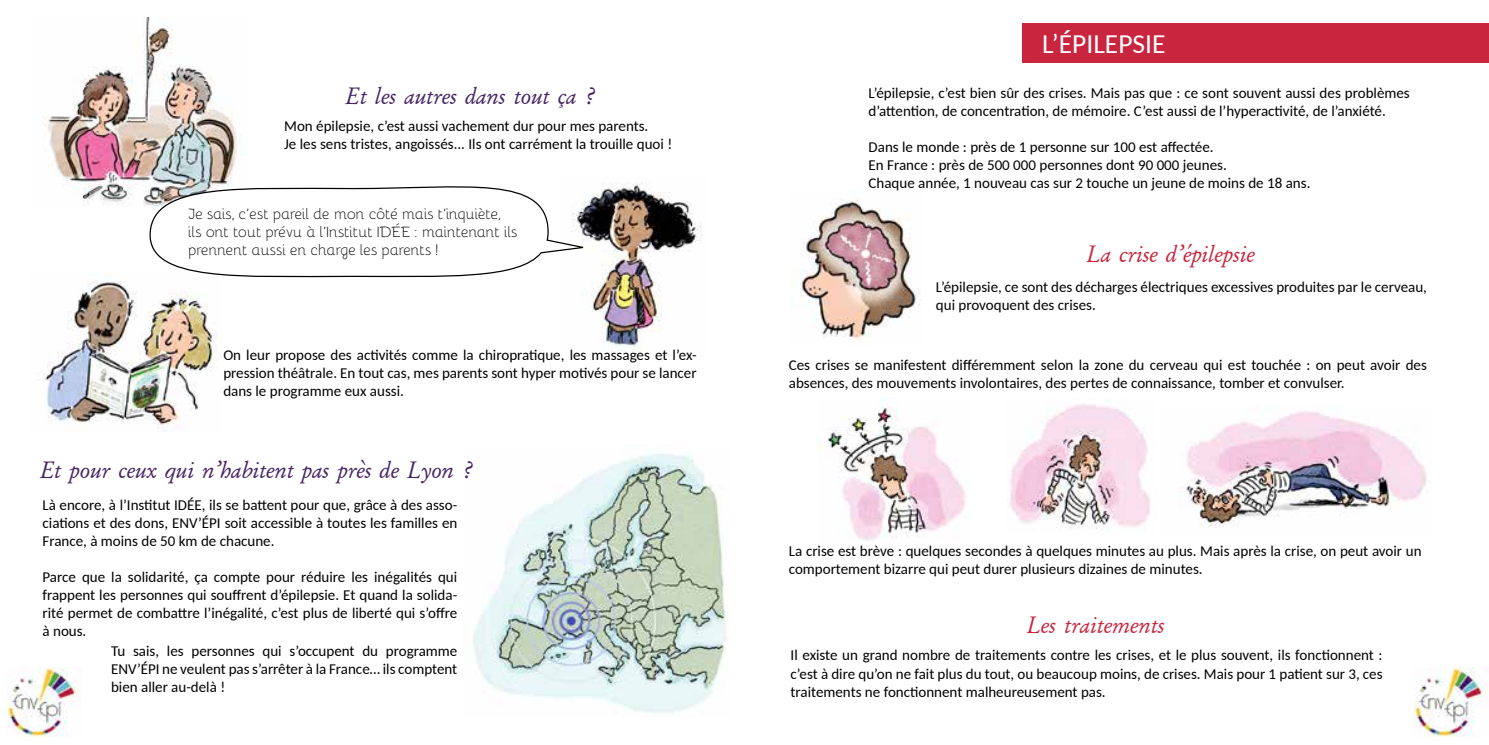
<style>
.page{position:relative;width:1489px;height:745px;background:#fff}
.page>*{position:absolute;margin:0;border:0;box-sizing:border-box;transform-origin:0 0}
.t1{font:27.5px "Carlito";color:#fff}
.t2{font:25px "Alexander";color:#462564}
.t3{font:25px "Alexander";color:#c9253e}
.t4{font:15px/18px "Carlito";color:#000}
.t5{font:300 15px/18px "Bellota";letter-spacing:-.01em;color:#000}
</style>
<div class="page">
<img style="left:44px;top:18px;width:194px;height:188px">
<img style="left:582px;top:182px;width:120px;height:170px">
<img style="left:473px;top:454px;width:254px;height:259px">
<img style="left:800px;top:199px;width:121px;height:142px">
<img style="left:818px;top:397px;width:148px;height:143px">
<img style="left:1010px;top:404px;width:140px;height:126px">
<img style="left:1180px;top:411px;width:247px;height:116px">
<img style="left:42px;top:273px;width:176px;height:158px">
<div style="left:1022px;top:23px;width:466px;height:40px;background:#c9253e"></div>
<svg style="left:146px;top:173px;width:444px;height:111px"></svg>
<img style="left:1414px;top:667px;width:71px;height:69px">
<svg style="left:18px;top:736px;width:30px;height:1px"></svg>
<img style="left:7px;top:667px;width:71px;height:69px">
<h2 class="t2" style="left:345px;top:80px;width:249px">Et les autres dans tout ça ?</h2>
<p class="t4" style="left:284px;top:116px;width:389px">Mon épilepsie, c’est aussi vachement dur pour mes parents.<br>Je les sens tristes, angoissés... Ils ont carrément la trouille quoi !</p>
<p class="t5" style="left:188px;top:204px;width:331px">Je sais, c’est pareil de mon côté mais t’inquiète, ils ont tout prévu à l’Institut IDÉE : maintenant ils prennent aussi en charge les parents !</p>
<p class="t4" style="left:223px;top:344px;width:475px;text-align:justify">On leur propose des activités comme la chiropratique, les massages et l’ex&shy;pression théâtrale. En tout cas, mes parents sont hyper motivés pour se lancer dans le programme eux aussi.</p>
<h2 class="t2" style="left:40px;top:455px;width:432px">Et pour ceux qui n’habitent pas près de Lyon ?</h2>
<p class="t4" style="left:43px;top:494px;width:416px;text-align:justify">Là encore, à l’Institut IDÉE, ils se battent pour que, grâce à des asso&shy;ciations et des dons, ENV’ÉPI soit accessible à toutes les familles en France, à moins de 50 km de chacune.</p>
<p class="t4" style="left:43px;top:566px;width:416px;text-align:justify">Parce que la solidarité, ça compte pour réduire les inégalités qui frappent les personnes qui souffrent d’épilepsie. Et quand la solida&shy;rité permet de combattre l’inégalité, c’est plus de liberté qui s’offre à nous.</p>
<p class="t4" style="left:111px;top:640px;width:348px;text-align:justify">Tu sais, les personnes qui s’occupent du programme ENV’ÉPI ne veulent pas s’arrêter à la France… ils comptent bien aller au-delà !</p>
<h1 class="t1" style="left:1042px;top:25px;width:125px">L’ÉPILEPSIE</h1>
<p class="t4" style="left:868px;top:83px;width:542px">L’épilepsie, c’est bien sûr des crises. Mais pas que : ce sont souvent aussi des problèmes d’attention, de concentration, de mémoire. C’est aussi de l’hyperactivité, de l’anxiété.</p>
<p class="t4" style="left:868px;top:137px;width:443px">Dans le monde : près de 1 personne sur 100 est affectée.<br>En France : près de 500 000 personnes dont 90 000 jeunes.<br>Chaque année, 1 nouveau cas sur 2 touche un jeune de moins de 18 ans.</p>
<h2 class="t3" style="left:1086px;top:239px;width:170px">La crise d’épilepsie</h2>
<p class="t4" style="left:935px;top:276px;width:492px">L’épilepsie, ce sont des décharges électriques excessives produites par le cerveau, qui provoquent des crises.</p>
<p class="t4" style="left:788px;top:354px;width:639px">Ces crises se manifestent différemment selon la zone du cerveau qui est touchée : on peut avoir des absences, des mouvements involontaires, des pertes de connaissance, tomber et convulser.</p>
<p class="t4" style="left:788px;top:541px;width:634px">La crise est brève : quelques secondes à quelques minutes au plus. Mais après la crise, on peut avoir un comportement bizarre qui peut durer plusieurs dizaines de minutes.</p>
<h2 class="t3" style="left:1026px;top:609px;width:139px">Les traitements</h2>
<p class="t4" style="left:790px;top:645px;width:593px;text-align:justify">Il existe un grand nombre de traitements contre les crises, et le plus souvent, ils fonctionnent : c’est à dire qu’on ne fait plus du tout, ou beaucoup moins, de crises. Mais pour 1 patient sur 3, ces traitements ne fonctionnent malheureusement pas.</p>
</div>
